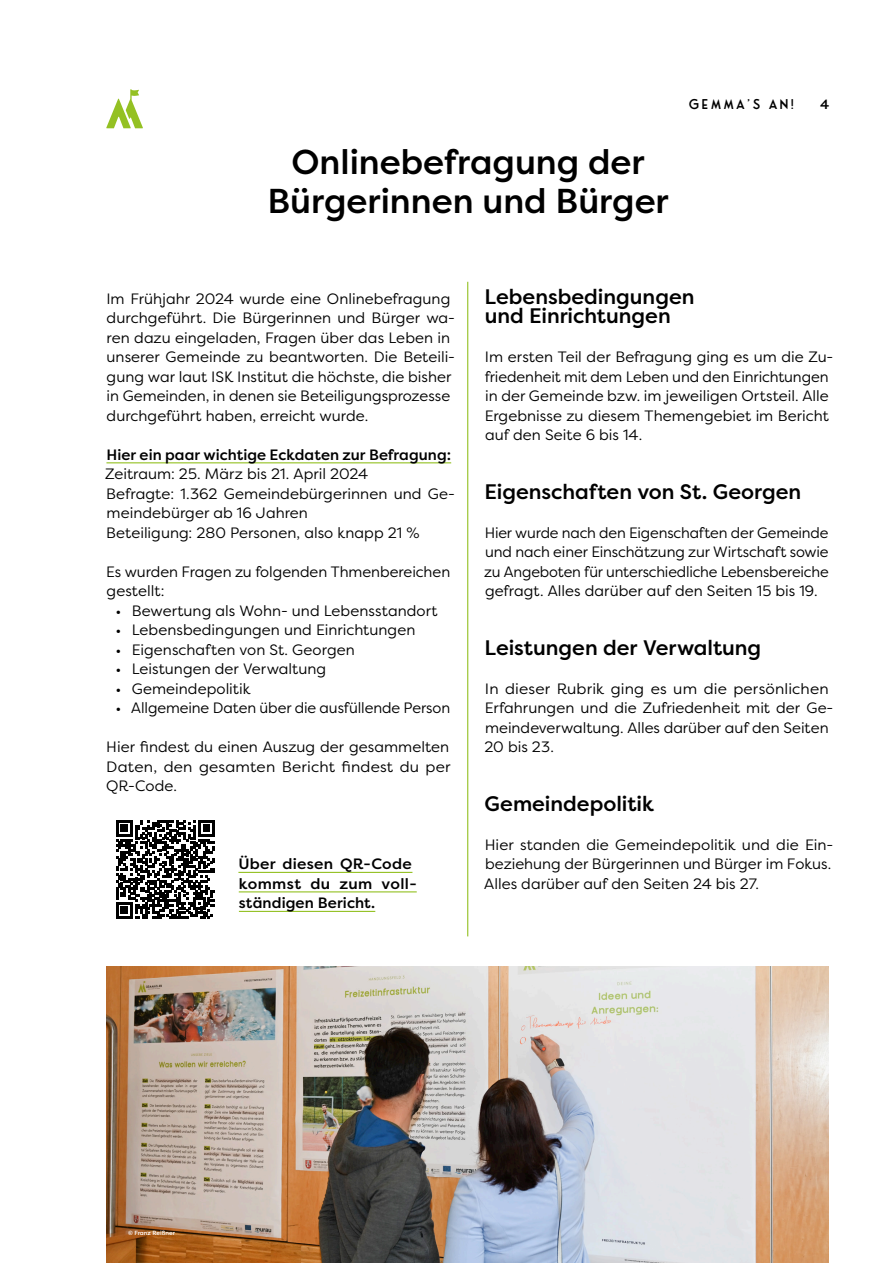
<style>
.page{position:relative;width:893px;height:1263px;background:#fff}
.page>*{position:absolute;margin:0;border:0;box-sizing:border-box;transform-origin:0 0}
.t1{font:500 34.5px/39px "Filson Pro";color:#000;text-align:center}
.Fließtext{font:500 21px/19.5px "Filson Pro";color:#000}
.Fließtext-2{font:15px/19.5px "Filson Pro";color:#000}
.Fließtext-3{font:500 15px/19.5px "Filson Pro";letter-spacing:.01em;color:#000}
.t2{font:13.5px "Fonseca Rounded";letter-spacing:.15em;color:#000}
.t3{font:500 13.5px "Filson Pro";color:#000}
.t4{font:500 6px "Filson Pro";color:#fff}
</style>
<div class="page">
<svg style="left:106px;top:89px;width:37px;height:39px"></svg>
<hr style="left:106px;top:462px;width:345px;height:1px;background:#94c123">
<hr style="left:238px;top:872px;width:174px;height:1px;background:#94c123">
<hr style="left:239px;top:891px;width:178px;height:1px;background:#94c123">
<hr style="left:239px;top:911px;width:136px;height:1px;background:#94c123">
<hr style="left:467px;top:282px;width:1px;height:654px;background:#94c123">
<img style="left:106px;top:967px;width:723px;height:296px">
<svg style="left:116px;top:820px;width:99px;height:99px"></svg>
<p class="t1" style="left:267px;top:141px;width:403px">Onlinebefragung der<br>Bürgerinnen und Bürger</p>
<p class="t2" style="left:689px;top:96px;width:107px">GEMMA’S AN!</p>
<p class="t3" style="left:820px;top:95px;width:11px">4</p>
<p class="Fließtext-2" style="left:106px;top:288px;width:350px">Im Frühjahr 2024 wurde eine Onlinebefragung durchgeführt. Die Bürgerinnen und Bürger wa&shy;ren dazu eingeladen, Fragen über das Leben in unserer Gemeinde zu beantworten. Die Beteili&shy;gung war laut ISK Institut die höchste, die bisher in Gemeinden, in denen sie Beteiligungsprozesse durchgeführt haben, erreicht wurde.</p>
<p class="Fließtext-3" style="left:106px;top:444px;width:346px">Hier ein paar wichtige Eckdaten zur Befragung:</p>
<p class="Fließtext-2" style="left:105px;top:464px;width:264px">Zeitraum: 25. März bis 21. April 2024</p>
<p class="Fließtext-2" style="left:106px;top:483px;width:350px">Befragte: 1.362 Gemeindebürgerinnen und Ge&shy;meindebürger ab 16 Jahren</p>
<p class="Fließtext-2" style="left:106px;top:522px;width:315px">Beteiligung: 280 Personen, also knapp 21 %</p>
<p class="Fließtext-2" style="left:106px;top:561px;width:346px">Es wurden Fragen zu folgenden Thmenbereichen gestellt:</p>
<p class="Fließtext-2" style="left:115px;top:600px;width:324px">• Bewertung als Wohn- und Lebensstandort</p>
<p class="Fließtext-2" style="left:115px;top:620px;width:301px">• Lebensbedingungen und Einrichtungen</p>
<p class="Fließtext-2" style="left:115px;top:639px;width:241px">• Eigenschaften von St. Georgen</p>
<p class="Fließtext-2" style="left:115px;top:659px;width:212px">• Leistungen der Verwaltung</p>
<p class="Fließtext-2" style="left:115px;top:678px;width:137px">• Gemeindepolitik</p>
<p class="Fließtext-2" style="left:115px;top:698px;width:336px">• Allgemeine Daten über die ausfüllende Person</p>
<p class="Fließtext-2" style="left:106px;top:737px;width:346px;text-align:justify">Hier findest du einen Auszug der gesammelten Daten, den gesamten Bericht findest du per QR-Code.</p>
<p class="Fließtext-3" style="left:238px;top:854px;width:180px">Über diesen QR-Code kommst du zum voll&shy;ständigen Bericht.</p>
<p class="Fließtext" style="left:485px;top:286px;width:211px">Lebensbedingungen und Einrichtungen</p>
<p class="Fließtext-2" style="left:485px;top:347px;width:350px">Im ersten Teil der Befragung ging es um die Zu&shy;friedenheit mit dem Leben und den Einrichtungen in der Gemeinde bzw. im jeweiligen Ortsteil. Alle Ergebnisse zu diesem Themengebiet im Bericht auf den Seite 6 bis 14.</p>
<p class="Fließtext" style="left:485px;top:481px;width:318px">Eigenschaften von St. Georgen</p>
<p class="Fließtext-2" style="left:484px;top:522px;width:346px;text-align:justify">Hier wurde nach den Eigenschaften der Gemeinde und nach einer Einschätzung zur Wirtschaft sowie zu Angeboten für unterschiedliche Lebensbereiche gefragt. Alles darüber auf den Seiten 15 bis 19.</p>
<p class="Fließtext" style="left:485px;top:637px;width:278px">Leistungen der Verwaltung</p>
<p class="Fließtext-2" style="left:484px;top:678px;width:350px">In dieser Rubrik ging es um die persönlichen Erfahrungen und die Zufriedenheit mit der Ge&shy;meindeverwaltung. Alles darüber auf den Seiten 20 bis 23.</p>
<p class="Fließtext" style="left:485px;top:793px;width:171px">Gemeindepolitik</p>
<p class="Fließtext-2" style="left:484px;top:834px;width:351px">Hier standen die Gemeindepolitik und die Ein&shy;beziehung der Bürgerinnen und Bürger im Fokus.<br>Alles darüber auf den Seiten 24 bis 27.</p>
<p class="t4" style="left:128px;top:1229px;width:48px">© Franz Reißner</p>
</div>
